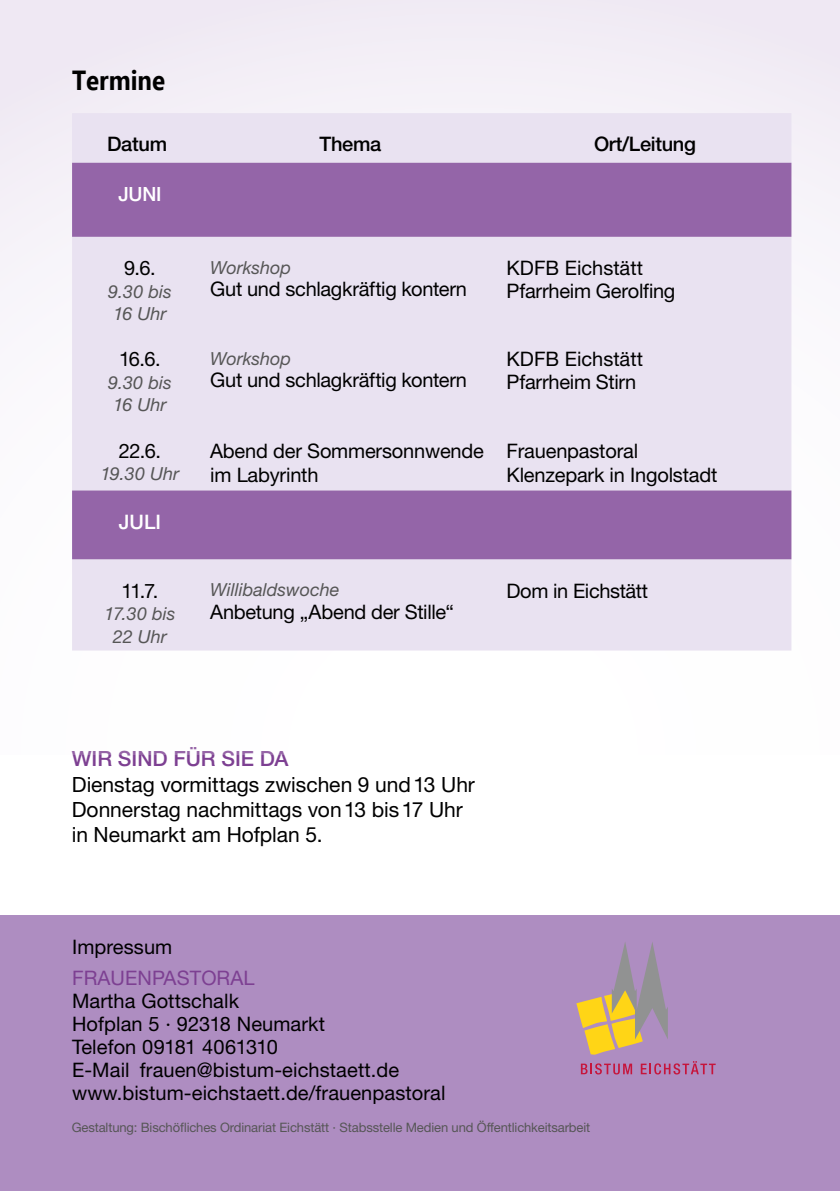
<style>
.page{position:relative;width:840px;height:1191px;background:#fff}
.page>*{position:absolute;margin:0;border:0;box-sizing:border-box;transform-origin:0 0}
.t1{font:700 27.6px "Ebrima";color:#000;scale:.87 1}
.t2{font:21px/25.2px "Helvetica Neue LT";color:#000}
.t3{font:500 21px "Helvetica Neue LT";color:#7d4092}
.t4{font:20px/23px "Helvetica Neue LT";letter-spacing:-.01em;color:#000}
.t5{font:500 20px "Helvetica Neue LT";letter-spacing:-.015em;color:#000}
.t6{font:20px "Helvetica Neue LT";color:#7d4092}
.t7{font:500 20px "Helvetica Neue LT";color:#fff}
.t8{font:500 19.6px "Helvetica Neue LT";color:#fff}
.t9{font:italic 18px/22.4px "Helvetica Neue LT";color:#565656}
.t10{font:13px "Helvetica Neue LT";letter-spacing:-.01em;color:#565656}
</style>
<div class="page">
<div style="left:0;top:916px;width:839px;height:275px;background:#ae8dc1"></div>
<div style="left:0;top:0;width:839px;height:754px;background:linear-gradient(to right,#f8f5fa,#f8f6fa)"></div>
<div style="left:72px;top:113px;width:719px;height:537px;background:#e9e2f1"></div>
<svg style="left:72px;top:163px;width:719px;height:396px;fill:#e9e2f1"></svg>
<svg style="left:576px;top:942px;width:91px;height:112px"></svg>
<svg style="left:580px;top:1063px;width:51px;height:11px"></svg>
<svg style="left:640px;top:1061px;width:75px;height:13px"></svg>
<h1 class="t1" style="left:72px;top:59px;width:108px">Termine</h1>
<p class="t5" style="left:107px;top:132px;width:61px">Datum</p>
<p class="t5" style="left:319px;top:132px;width:63px">Thema</p>
<p class="t5" style="left:593px;top:132px;width:103px">Ort/Leitung</p>
<p class="t8" style="left:118px;top:182px;width:22px">Juni</p>
<p class="t4" style="left:124px;top:256px;width:33px">9.6.</p>
<p class="t9" style="left:108px;top:280px;width:65px">9.30 bis<br>16 Uhr</p>
<p class="t4" style="left:119px;top:347px;width:43px">16.6.</p>
<p class="t9" style="left:108px;top:371px;width:65px">9.30 bis<br>16 Uhr</p>
<p class="t4" style="left:119px;top:439px;width:44px">22.6.</p>
<p class="t9" style="left:101px;top:462px;width:80px">19.30 Uhr</p>
<p class="t7" style="left:119px;top:510px;width:22px">Juli</p>
<p class="t4" style="left:121px;top:579px;width:38px">11.7.</p>
<p class="t9" style="left:104px;top:602px;width:72px;text-align:center">17.30 bis<br>22 Uhr</p>
<p class="t9" style="left:210px;top:256px;width:83px">Workshop</p>
<p class="t4" style="left:210px;top:277px;width:258px">Gut und schlagkräftig kontern</p>
<p class="t9" style="left:210px;top:347px;width:83px">Workshop</p>
<p class="t4" style="left:210px;top:368px;width:258px">Gut und schlagkräftig kontern</p>
<p class="t4" style="left:506px;top:257px;width:170px;line-height:22.4px">KDFB Eichstätt<br>Pfarrheim Gerolfing</p>
<p class="t4" style="left:506px;top:348px;width:138px;line-height:22.4px">KDFB Eichstätt<br>Pfarrheim Stirn</p>
<p class="t4" style="left:210px;top:438px;width:275px;line-height:24.8px">Abend der Sommersonnwende im Labyrinth</p>
<p class="t4" style="left:506px;top:438px;width:212px;line-height:24.8px">Frauenpastoral<br>Klenzepark in Ingolstadt</p>
<p class="t9" style="left:210px;top:578px;width:131px">Willibaldswoche</p>
<p class="t4" style="left:210px;top:599px;width:245px">Anbetung „Abend der Stille“</p>
<p class="t4" style="left:506px;top:579px;width:143px">Dom in Eichstätt</p>
<p class="t3" style="left:72px;top:746px;width:161px">Wir sind für sie</p>
<p class="t3" style="left:259px;top:746px;width:28px">da</p>
<p class="t2" style="left:72px;top:771px;width:404px">Dienstag vormittags zwischen 9 und13 Uhr<br>Donnerstag nachmittags von13 bis17 Uhr in Neumarkt am Hofplan 5.</p>
<p class="t4" style="left:72px;top:935px;width:102px">Impressum</p>
<p class="t6" style="left:72px;top:966px;width:26px">Frauenpastoral</p>
<p class="t4" style="left:72px;top:989px;width:375px">Martha Gottschalk<br>Hofplan 5 · 92318 Neumarkt<br>Telefon 09181 4061310<br>E-Mail frauen@bistum-eichstaett.de www.bistum-eichstaett.de/frauenpastoral</p>
<p class="t10" style="left:72px;top:1119px;width:519px">Gestaltung: Bischöfliches Ordinariat Eichstätt · Stabsstelle Medien und Öffentlichkeitsarbeit</p>
</div>
